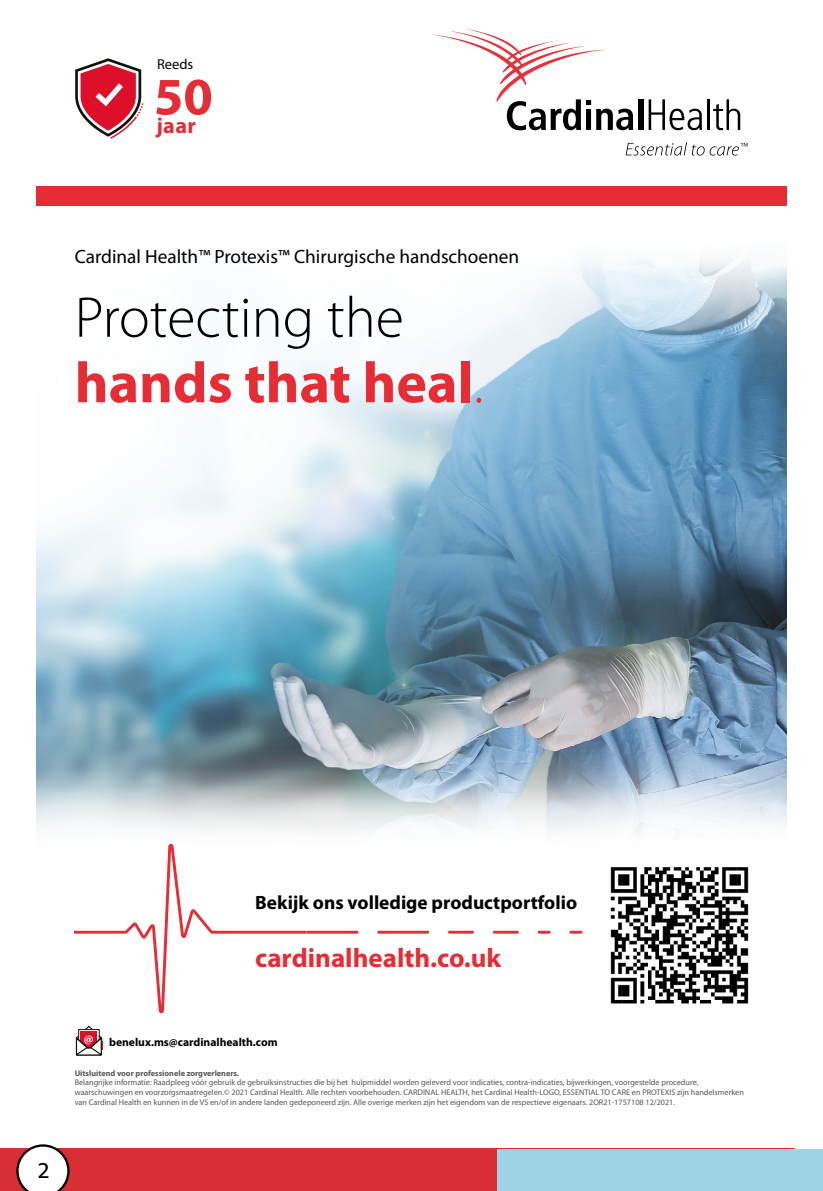
<style>
.page{position:relative;width:823px;height:1191px;background:#fff}
.page>*{position:absolute;margin:0;border:0;box-sizing:border-box;transform-origin:0 0}
.t1{font:300 57.8px/65.5px "Myriad Pro";color:#000}
.t2{font:700 53px "Myriad Pro";color:#e62d36}
.t3{font:700 27px "Myriad Pro";color:#e62d36}
.t4{font:23px "The Sans Q5 Plain";color:#000}
.t5{font:700 22.2px "Myriad Pro";color:#e62d36}
.t6{font:19.3px "Myriad Pro";color:#000}
.t7{font:700 19.3px "Myriad Pro";color:#000}
.t8{font:14.4px "Myriad Pro";color:#000}
.t9{font:700 11.6px "Myriad Pro";color:#000}
.t10{font:8.2px/9.8px "Myriad Pro";color:#575756}
.t11{font:700 8.2px "Myriad Pro";color:#575756}
.s1{font-weight:700;color:#e62d36}
.s2{color:#e62d36}
</style>
<div class="page">
<div style="left:0;top:1149px;width:793px;height:42px;background:#d82e36"></div>
<div style="left:497px;top:1149px;width:325px;height:42px;background:#a0d2e5"></div>
<img style="left:36px;top:143px;width:750px;height:791px">
<svg style="left:75px;top:843px;width:231px;height:170px"></svg>
<svg style="left:306px;top:930px;width:52px;height:3px"></svg>
<hr style="left:377px;top:930px;width:52px;height:3px;background:#e62d36">
<hr style="left:447px;top:930px;width:26px;height:3px;background:#e62d36">
<hr style="left:492px;top:930px;width:26px;height:3px;background:#e62d36">
<svg style="left:537px;top:930px;width:13px;height:3px"></svg>
<svg style="left:569px;top:930px;width:13px;height:3px"></svg>
<img style="left:596px;top:852px;width:166px;height:152px">
<svg style="left:625px;top:142px;width:122px;height:14px"></svg>
<div style="left:637px;top:99px;width:5px;height:31px;background:#000"></div>
<hr style="left:706px;top:99px;width:3px;height:31px;background:#000">
<svg style="left:433px;top:29px;width:200px;height:101px"></svg>
<svg style="left:713px;top:99px;width:26px;height:31px"></svg>
<svg style="left:648px;top:99px;width:53px;height:31px"></svg>
<div style="left:36px;top:186px;width:750px;height:19px;background:#e62d36"></div>
<svg style="left:75px;top:58px;width:68px;height:81px"></svg>
<svg style="left:75px;top:1025px;width:28px;height:31px"></svg>
<svg style="left:16px;top:1144px;width:53px;height:47px"></svg>
<h3 class="t8" style="left:157px;top:56px;width:38px">Reeds</h3>
<h2 class="t2" style="left:154px;top:62px;width:60px">50</h2>
<h3 class="t5" style="left:156px;top:111px;width:41px">jaar</h3>
<h3 class="t6" style="left:75px;top:245px;width:446px">Cardinal Health™ Protexis™ Chirurgische handschoenen</h3>
<h1 class="t1" style="left:75px;top:284px;width:410px">Protecting the <span class="s1">hands that heal</span><span class="s2">.</span></h1>
<h3 class="t7" style="left:255px;top:890px;width:323px">Bekijk ons volledige productportfolio</h3>
<h3 class="t3" style="left:255px;top:940px;width:247px">cardinalhealth.co.uk</h3>
<h3 class="t4" style="left:38px;top:1157px;width:14px">2</h3>
<h3 class="t9" style="left:84px;top:1035px;width:195px"><sup>@</sup> benelux.ms@cardinalhealth.com</h3>
<p class="t11" style="left:75px;top:1067px;width:166px">Uitsluitend voor professionele zorgverleners.</p>
<p class="t10" style="left:75px;top:1077px;width:670px">Belangrijke informatie: Raadpleeg vóór gebruik de gebruiksinstructies die bij het hulpmiddel worden geleverd voor indicaties, contra-indicaties, bijwerkingen, voorgestelde procedure, waarschuwingen en voorzorgsmaatregelen.© 2021 Cardinal Health. Alle rechten voorbehouden. CARDINAL HEALTH, het Cardinal Health-LOGO, ESSENTIAL TO CARE en PROTEXIS zijn handelsmerken van Cardinal Health en kunnen in de VS en/of in andere landen gedeponeerd zijn. Alle overige merken zijn het eigendom van de respectieve eigenaars. 2OR21-1757108 12/2021.</p>
</div>
